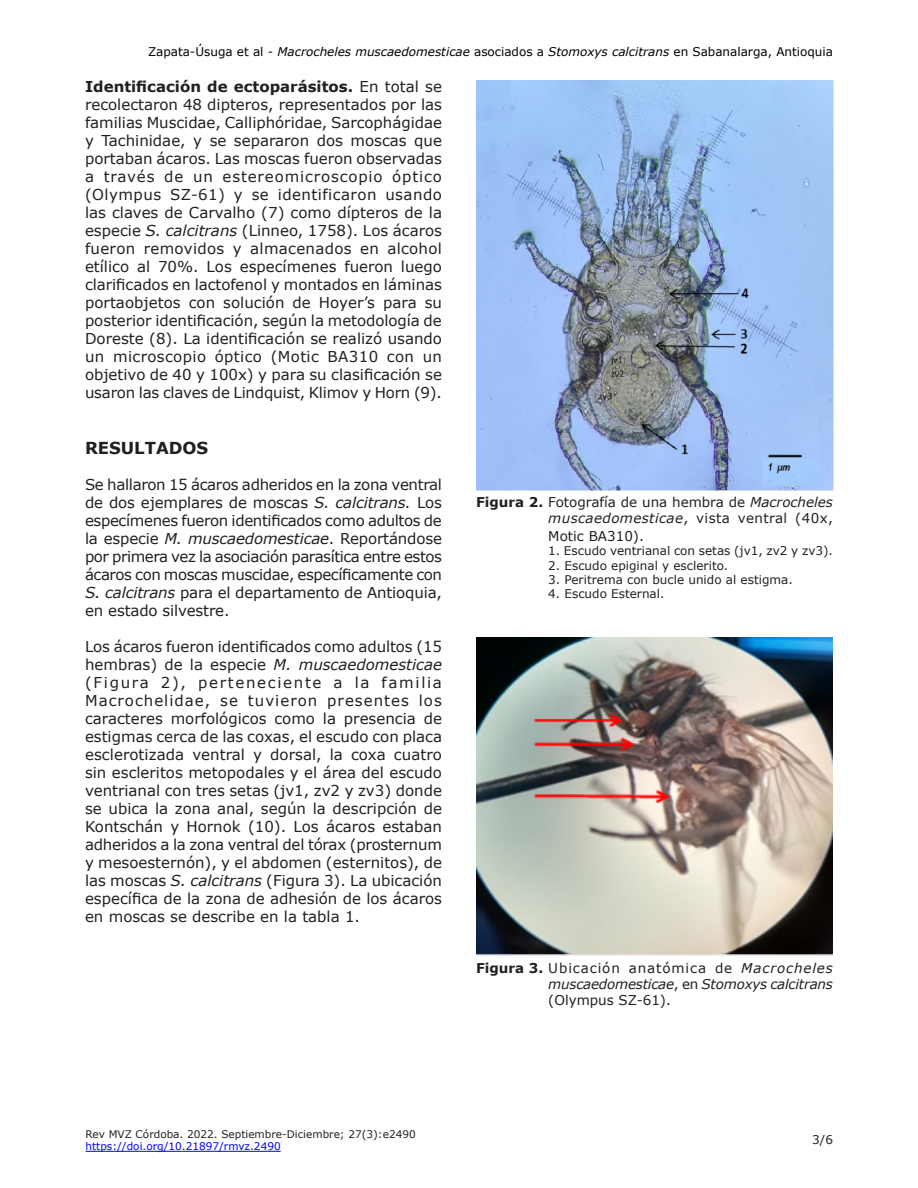
<style>
.page{position:relative;width:918px;height:1188px;background:#fff}
.page>*{position:absolute;margin:0;border:0;box-sizing:border-box;transform-origin:0 0}
.t1{font:700 16.5px "Verdana";color:#231f20}
.t2{font:15px/18px "Verdana";letter-spacing:-.01em;color:#231f20;text-align:justify}
.t3{font:italic 13.5px/16.2px "Verdana";letter-spacing:-.015em;color:#231f20;text-align:justify}
.t4{font:13.5px/16.2px "Verdana";color:#231f20;text-align:right}
.t5{font:12px "Verdana";color:#231f20}
.t6{font:12px "Verdana";color:#000}
.t7{font:10.5px "Verdana";color:#231f20}
.t8{font:10.5px "Verdana";color:#00f}
.s1{font-style:italic}
.s2{font-weight:700}
.s3{font-weight:700;font-style:normal}
.s4{font-style:normal}
</style>
<div class="page">
<hr style="left:86px;top:1151px;width:195px;height:1px;background:#00f">
<img style="left:476px;top:81px;width:357px;height:409px">
<img style="left:476px;top:637px;width:357px;height:319px">
<p class="t6" style="left:148px;top:43px;width:686px">Zapata-Úsuga et al - <span class="s1">Macrocheles muscaedomesticae</span> asociados a <span class="s1">Stomoxys calcitrans</span> en Sabanalarga, Antioquia</p>
<p class="t2" style="left:85px;top:78px;width:359px"><span class="s2">Identificación de ectoparásitos.</span> En total se recolectaron 48 dipteros, representados por las familias Muscidae, Calliphóridae, Sarcophágidae y Tachinidae, y se separaron dos moscas que portaban ácaros. Las moscas fueron observadas a través de un estereomicroscopio óptico (Olympus SZ-61) y se identificaron usando las claves de Carvalho (7) como dípteros de la especie <span class="s1">S. calcitrans</span> (Linneo, 1758). Los ácaros fueron removidos y almacenados en alcohol etílico al 70%. Los especímenes fueron luego clarificados en lactofenol y montados en láminas portaobjetos con solución de Hoyer’s para su posterior identificación, según la metodología de Doreste (8). La identificación se realizó usando un microscopio óptico (Motic BA310 con un objetivo de 40 y 100x) y para su clasificación se usaron las claves de Lindquist, Klimov y Horn (9).</p>
<p class="t1" style="left:85px;top:436px;width:125px">RESULTADOS</p>
<p class="t2" style="left:85px;top:475px;width:359px">Se hallaron 15 ácaros adheridos en la zona ventral de dos ejemplares de moscas <span class="s1">S. calcitrans.</span> Los especímenes fueron identificados como adultos de la especie <span class="s1">M. muscaedomesticae</span>. Reportándose por primera vez la asociación parasítica entre estos ácaros con moscas muscidae, específicamente con <span class="s1">S. calcitrans</span> para el departamento de Antioquia, en estado silvestre.</p>
<p class="t2" style="left:85px;top:637px;width:359px">Los ácaros fueron identificados como adultos (15 hembras) de la especie <span class="s1">M. muscaedomesticae </span>(Figura 2), perteneciente a la familia Macrochelidae, se tuvieron presentes los caracteres morfológicos como la presencia de estigmas cerca de las coxas, el escudo con placa esclerotizada ventral y dorsal, la coxa cuatro sin escleritos metopodales y el área del escudo ventrianal con tres setas (jv1, zv2 y zv3) donde se ubica la zona anal, según la descripción de Kontschán y Hornok (10). Los ácaros estaban adheridos a la zona ventral del tórax (prosternum y mesoesternón), y el abdomen (esternitos), de las moscas <span class="s1">S. calcitrans</span> (Figura 3). La ubicación específica de la zona de adhesión de los ácaros en moscas se describe en la tabla 1.</p>
<p class="t4" style="left:476px;top:493px;width:358px"><span class="s2">Figura 2.</span> Fotografía de una hembra de <span class="s1">Macrocheles muscaedomesticae</span>, vista ventral (40x,</p>
<p class="t4" style="left:548px;top:528px;width:97px">Motic BA310).</p>
<p class="t5" style="left:548px;top:543px;width:286px">1. Escudo ventrianal con setas (jv1, zv2 y zv3).</p>
<p class="t5" style="left:548px;top:557px;width:181px">2. Escudo epiginal y esclerito.</p>
<p class="t5" style="left:548px;top:571px;width:246px">3. Peritrema con bucle unido al estigma.</p>
<p class="t5" style="left:548px;top:586px;width:118px">4. Escudo Esternal.</p>
<p class="t3" style="left:548px;top:960px;width:286px;text-indent:-72px"><span class="s3">Figura 3.</span> <span class="s4">Ubicación anatómica de</span> Macrocheles muscaedomesticae<span class="s4">, en</span> Stomoxys calcitrans <span class="s4">(Olympus SZ-61).</span></p>
<p class="t7" style="left:86px;top:1127px;width:332px">Rev MVZ Córdoba. 2022. Septiembre-Diciembre; 27(3):e2490</p>
<p class="t8" style="left:86px;top:1139px;width:197px">https://doi.org/10.21897/rmvz.2490</p>
<p class="t5" style="left:812px;top:1132px;width:22px">3/6</p>
</div>
